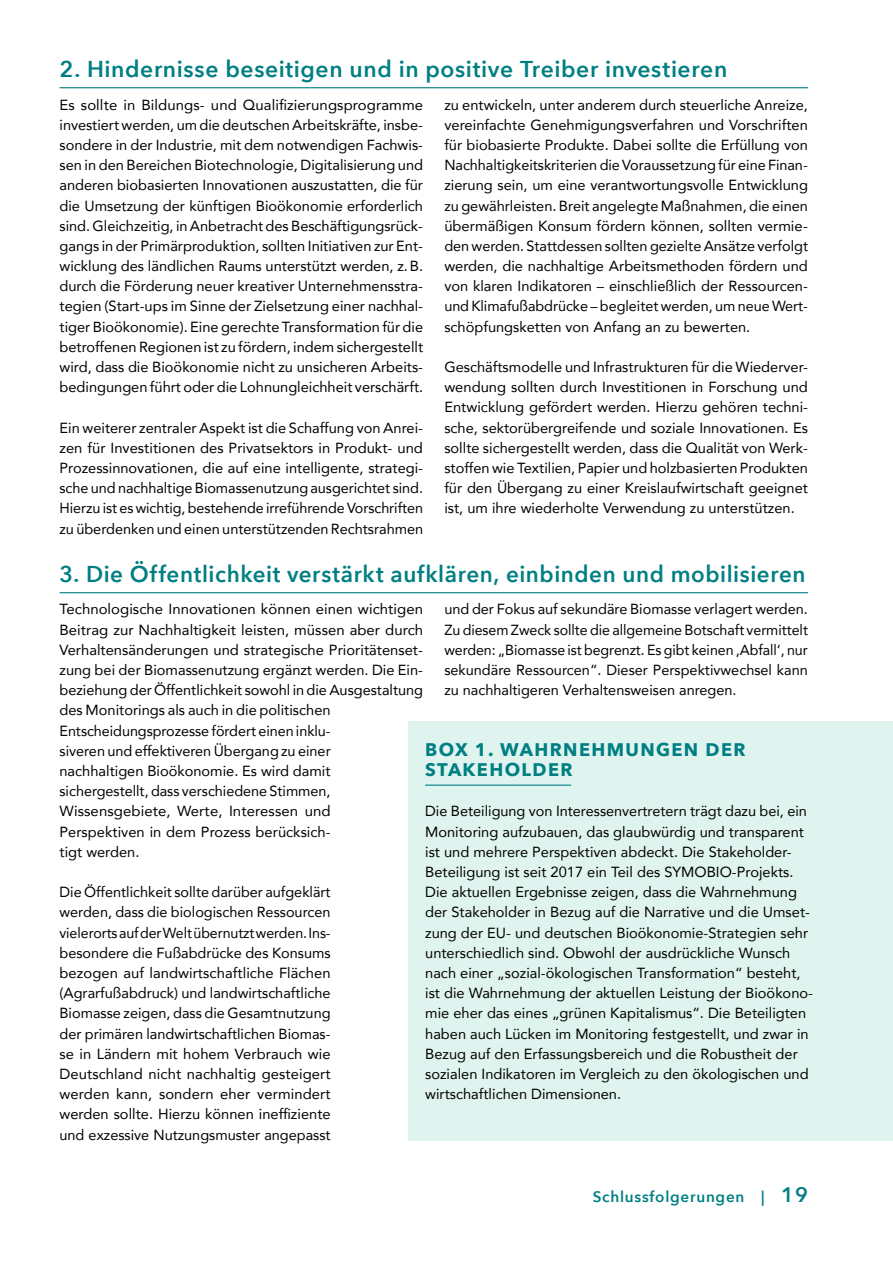
<style>
.page{position:relative;width:893px;height:1263px;background:#fff}
.page>*{position:absolute;margin:0;border:0;box-sizing:border-box;transform-origin:0 0}
.h4_Key_messeges_Spaltenspanne{font:600 22.8px "Avenir Next";letter-spacing:.025em;color:#007f83}
.Infobox_Title_Green{font:700 18.15px/20.2px "Avenir Next";letter-spacing:.075em;color:#007f83}
.t1{font:600 15.15px "Avenir Next";letter-spacing:.05em;color:#007f83}
.Lauftext_10_14{font:14.7px/20.2px "Avenir";color:#000;text-align:justify}
.Box-Lauftext{font:14.7px/20.2px "Avenir";color:#000}
.s1{font-size:21px}
</style>
<div class="page">
<hr style="left:60px;top:87px;width:748px;height:1px;background:#007f83">
<hr style="left:60px;top:592px;width:748px;height:1px;background:#007f83">
<div style="left:408px;top:721px;width:485px;height:419px;background:#e0f4ef"></div>
<hr style="left:425px;top:784px;width:146px;height:2px;background:#007f83">
<h4 class="h4_Key_messeges_Spaltenspanne" style="left:60px;top:50px;width:669px">2. Hindernisse beseitigen und in positive Treiber investieren</h4>
<p class="Lauftext_10_14" style="left:60px;top:94px;width:365px">Es sollte in Bildungs- und Qualifizierungsprogramme investiert werden, um die deutschen Arbeitskräfte, insbe&shy;sondere in der Industrie, mit dem notwendigen Fachwis&shy;sen in den Bereichen Biotechnologie, Digitalisierung und anderen biobasierten Innovationen auszustatten, die für die Umsetzung der künftigen Bioökonomie erforderlich sind. Gleichzeitig, in Anbetracht des Beschäftigungsrück&shy;gangs in der Primärproduktion, sollten Initiativen zur Ent&shy;wicklung des ländlichen Raums unterstützt werden, z.B. durch die Förderung neuer kreativer Unternehmensstra&shy;tegien (Start-ups im Sinne der Zielsetzung einer nachhal&shy;tiger Bioökonomie). Eine gerechte Transformation für die betroffenen Regionen ist zu fördern, indem sichergestellt wird, dass die Bioökonomie nicht zu unsicheren Arbeits&shy;bedingungen führt oder die Lohnungleichheit verschärft.</p>
<p class="Lauftext_10_14" style="left:60px;top:417px;width:365px">Ein weiterer zentraler Aspekt ist die Schaffung von Anrei&shy;zen für Investitionen des Privatsektors in Produkt- und Prozessinnovationen, die auf eine intelligente, strategi&shy;sche und nachhaltige Biomassenutzung ausgerichtet sind.<br>Hierzu ist es wichtig, bestehende irreführende Vorschriften zu überdenken und einen unterstützenden Rechtsrahmen</p>
<p class="Lauftext_10_14" style="left:444px;top:94px;width:365px">zu entwickeln, unter anderem durch steuerliche Anreize, vereinfachte Genehmigungsverfahren und Vorschriften für biobasierte Produkte. Dabei sollte die Erfüllung von Nachhaltigkeitskriterien die Voraussetzung für eine Finan&shy;zierung sein, um eine verantwortungsvolle Entwicklung zu gewährleisten. Breit angelegte Maßnahmen, die einen übermäßigen Konsum fördern können, sollten vermie&shy;den werden. Stattdessen sollten gezielte Ansätze verfolgt werden, die nachhaltige Arbeitsmethoden fördern und von klaren Indikatoren – einschließlich der Ressourcen&shy;und Klimafußabdrücke – begleitet werden, um neue Wert&shy;schöpfungsketten von Anfang an zu bewerten.</p>
<p class="Lauftext_10_14" style="left:444px;top:356px;width:365px">Geschäftsmodelle und Infrastrukturen für die Wiederver&shy;wendung sollten durch Investitionen in Forschung und Entwicklung gefördert werden. Hierzu gehören techni&shy;sche, sektorübergreifende und soziale Innovationen. Es sollte sichergestellt werden, dass die Qualität von Werk&shy;stoffen wie Textilien, Papier und holzbasierten Produkten für den Übergang zu einer Kreislaufwirtschaft geeignet ist, um ihre wiederholte Verwendung zu unterstützen.</p>
<h4 class="h4_Key_messeges_Spaltenspanne" style="left:60px;top:555px;width:748px">3. Die Öffentlichkeit verstärkt aufklären, einbinden und mobilisieren</h4>
<p class="Lauftext_10_14" style="left:60px;top:599px;width:365px;text-align:left">Technologische Innovationen können einen wichtigen Beitrag zur Nachhaltigkeit leisten, müssen aber durch Verhaltensänderungen und strategische Prioritätenset&shy;zung bei der Biomassenutzung ergänzt werden. Die Ein&shy;beziehung der Öffentlichkeit sowohl in die Ausgestaltung des Monitorings als auch in die politischen Entscheidungsprozesse fördert einen inklu-<br>siveren und effektiveren Übergang zu einer<br>nachhaltigen Bioökonomie. Es wird damit sichergestellt, dass verschiedene Stimmen, Wissensgebiete, Werte, Interessen und<br>Perspektiven in dem Prozess berücksich-<br>tigt werden.</p>
<p class="Lauftext_10_14" style="left:60px;top:882px;width:273px">Die Öffentlichkeit sollte darüber aufgeklärt werden, dass die biologischen Ressourcen vielerorts auf der Welt übernutzt werden. Ins&shy;besondere die Fußabdrücke des Konsums bezogen auf landwirtschaftliche Flächen (Agrarfußabdruck) und landwirtschaftliche Biomasse zeigen, dass die Gesamtnutzung der primären landwirtschaftlichen Biomas&shy;se in Ländern mit hohem Verbrauch wie Deutschland nicht nachhaltig gesteigert werden kann, sondern eher vermindert werden sollte. Hierzu können ineffiziente und exzessive Nutzungsmuster angepasst</p>
<p class="Lauftext_10_14" style="left:444px;top:599px;width:365px">und der Fokus auf sekundäre Biomasse verlagert werden.<br>Zu diesem Zweck sollte die allgemeine Botschaft vermittelt werden: „Biomasse ist begrenzt. Es gibt keinen ‚Abfall‘, nur sekundäre Ressourcen“. Dieser Perspektivwechsel kann zu nachhaltigeren Verhaltensweisen anregen.</p>
<p class="Infobox_Title_Green" style="left:425px;top:739px;width:322px">BOX 1. WAHRNEHMUNGEN DER<br>STAKEHOLDER</p>
<p class="Box-Lauftext" style="left:425px;top:801px;width:389px">Die Beteiligung von Interessenvertretern trägt dazu bei, ein Monitoring aufzubauen, das glaubwürdig und transparent ist und mehrere Perspektiven abdeckt. Die Stakeholder-Beteiligung ist seit 2017 ein Teil des SYMOBIO-Projekts.<br>Die aktuellen Ergebnisse zeigen, dass die Wahrnehmung der Stakeholder in Bezug auf die Narrative und die Umset&shy;zung der EU- und deutschen Bioökonomie-Strategien sehr unterschiedlich sind. Obwohl der ausdrückliche Wunsch nach einer „sozial-ökologischen Transformation“ besteht, ist die Wahrnehmung der aktuellen Leistung der Bioökono&shy;mie eher das eines „grünen Kapitalismus“. Die Beteiligten haben auch Lücken im Monitoring festgestellt, und zwar in Bezug auf den Erfassungsbereich und die Robustheit der sozialen Indikatoren im Vergleich zu den ökologischen und wirtschaftlichen Dimensionen.</p>
<p class="t1" style="left:593px;top:1184px;width:217px">Schlussfolgerungen | <span class="s1">19</span></p>
</div>
